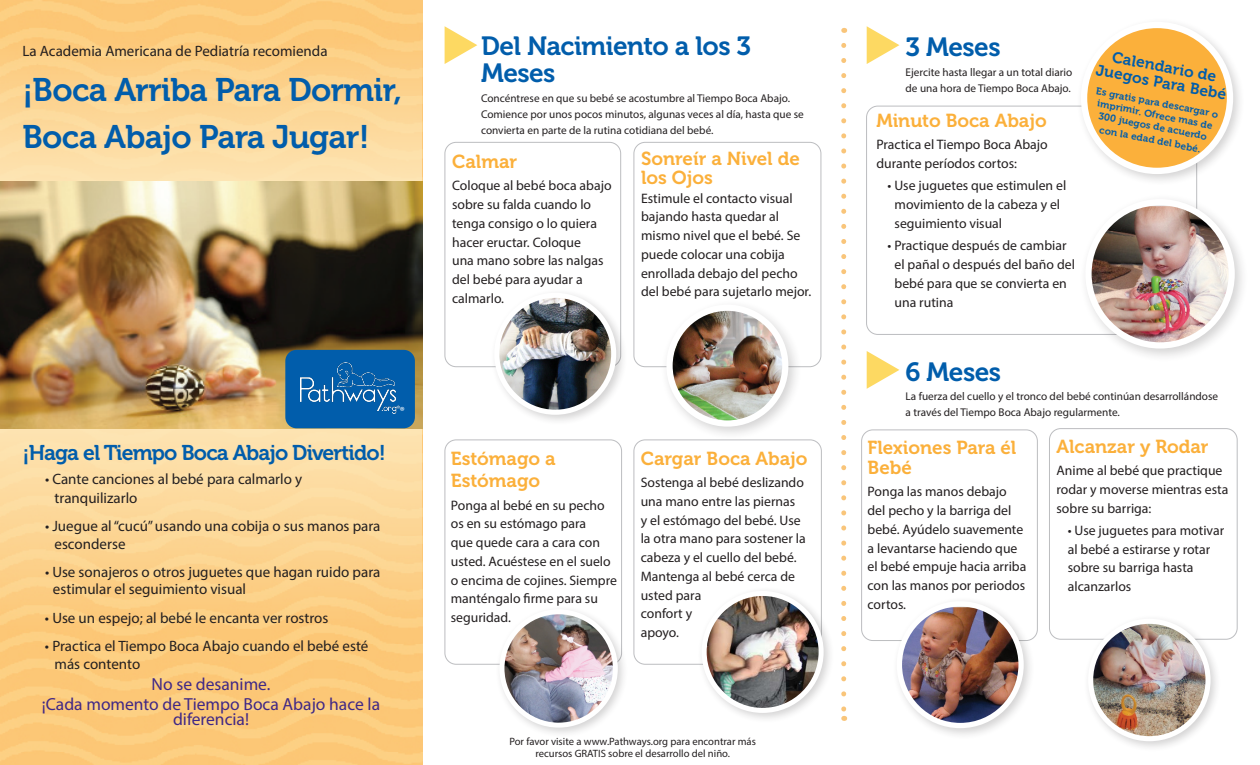
<style>
.page{position:relative;width:1260px;height:765px;background:#fff}
.page>*{position:absolute;margin:0;border:0;box-sizing:border-box;transform-origin:0 0}
.t1{font:32.5px/46.2px "Museo 700";letter-spacing:-.02em;color:#015dab}
.t2{font:26.25px/27.5px "Museo 700";letter-spacing:-.02em;color:#015dab}
.t3{font:21.25px "Museo 700";letter-spacing:-.04em;color:#015dab}
.t4{font:18.75px/22.5px "Museo 700";color:#fbb03b}
.t5{font:17.5px/20px "Myriad Pro";color:#402886;text-align:center}
.t6{font:15.5px/15.6px "Museo 700";color:#015dab;text-align:center}
.t7{font:15px/17.5px "Myriad Pro";color:#231f20}
.t8{font:13.75px/18.8px "Myriad Pro";color:#231f20}
.parent_stories{font:11.88px "Myriad Pro";color:#fff}
.t9{font:11.25px/16px "Myriad Pro";color:#231f20}
.chart_content{font:10.62px/12.5px "Myriad Pro";color:#231f20;text-align:center}
.t10{font:10px/11.9px "Museo 700";color:#015dab;text-align:center}
</style>
<div class="page">
<img style="left:0;top:249px;width:422px;height:516px">
<div style="left:0;top:428px;width:422px;height:203px;background:linear-gradient(to bottom,#fde4b3,#fcca7b)"></div>
<img style="left:0;top:0;width:422px;height:249px">
<div style="left:0;top:35px;width:422px;height:147px;background:linear-gradient(to bottom,#fcca7a,#fde4b2)"></div>
<svg style="left:867px;top:351px;width:32px;height:38px"></svg>
<svg style="left:867px;top:26px;width:32px;height:38px"></svg>
<svg style="left:445px;top:26px;width:32px;height:38px"></svg>
<div style="left:861px;top:430px;width:177px;height:211px;border:1px solid #bcbdc0;border-radius:11px"></div>
<div style="left:1049px;top:428px;width:189px;height:212px;border:1px solid #bcbdc0;border-radius:11px"></div>
<div style="left:445px;top:142px;width:176px;height:225px;border:1px solid #bcbdc0;border-radius:11px"></div>
<div style="left:445px;top:440px;width:177px;height:225px;border:1px solid #bcbdc0;border-radius:11px"></div>
<div style="left:634px;top:142px;width:187px;height:225px;border:1px solid #bcbdc0;border-radius:11px"></div>
<div style="left:634px;top:440px;width:188px;height:225px;border:1px solid #bcbdc0;border-radius:11px"></div>
<div style="left:1076px;top:17px;width:169px;height:169px;background:#231f20;opacity:.2"></div>
<div style="left:1084px;top:25px;width:146px;height:146px;background:#fbb03b;border-radius:50%"></div>
<div style="left:1081px;top:22px;width:152px;height:152px;border:6px solid #fff;border-radius:50%"></div>
<div style="left:285px;top:350px;width:130px;height:78px;background:#015dab;border-radius:11px"></div>
<img style="left:301px;top:362px;width:98px;height:52px">
<svg style="left:841px;top:45px;width:5px;height:676px"></svg>
<div style="left:490px;top:288px;width:137px;height:138px;background:#231f20;opacity:.2"></div>
<img style="left:497px;top:297px;width:117px;height:114px">
<div style="left:494px;top:293px;width:122px;height:122px;border:5px solid #fff;border-radius:50%"></div>
<div style="left:661px;top:299px;width:141px;height:141px;background:#231f20;opacity:.2"></div>
<img style="left:670px;top:309px;width:115px;height:115px">
<div style="left:666px;top:305px;width:122px;height:122px;border:6px solid #fff;border-radius:50%"></div>
<div style="left:495px;top:604px;width:134px;height:135px;background:#231f20;opacity:.2"></div>
<img style="left:502px;top:612px;width:113px;height:113px;border-radius:57px">
<div style="left:500px;top:609px;width:118px;height:119px;border:5px solid #fff;border-radius:50%"></div>
<div style="left:697px;top:586px;width:138px;height:138px;background:#231f20;opacity:.2"></div>
<img style="left:704px;top:595px;width:117px;height:115px">
<div style="left:702px;top:591px;width:122px;height:122px;border:5px solid #fff;border-radius:50%"></div>
<div style="left:1079px;top:193px;width:170px;height:169px;background:#231f20;opacity:.2"></div>
<img style="left:1089px;top:206px;width:143px;height:139px">
<div style="left:1085px;top:199px;width:150px;height:150px;border:6px solid #fff;border-radius:50%"></div>
<div style="left:892px;top:596px;width:144px;height:144px;background:#231f20;opacity:.2"></div>
<img style="left:899px;top:607px;width:122px;height:119px">
<div style="left:897px;top:601px;width:127px;height:127px;border:5px solid #fff;border-radius:50%"></div>
<div style="left:1084px;top:614px;width:138px;height:138px;background:#231f20;opacity:.2"></div>
<img style="left:1091px;top:621px;width:117px;height:118px;border-radius:59px">
<div style="left:1088px;top:619px;width:123px;height:122px;border:5px solid #fff;border-radius:50%"></div>
<p class="t7" style="left:22px;top:42px;width:307px">La Academia Americana de Pediatría recomienda</p>
<p class="t1" style="left:22px;top:67px;width:381px">¡Boca Arriba Para Dormir,<br>Boca Abajo Para Jugar!</p>
<p class="t3" style="left:22px;top:441px;width:365px">¡Haga el Tiempo Boca Abajo Divertido!</p>
<p class="t7" style="left:45px;top:470px;width:259px">• Cante canciones al bebé para calmarlo y</p>
<p class="t7" style="left:55px;top:489px;width:85px">tranquilizarlo</p>
<p class="t7" style="left:45px;top:517px;width:337px">• Juegue al “cucú” usando una cobija o sus manos para</p>
<p class="t7" style="left:55px;top:535px;width:72px">esconderse</p>
<p class="t7" style="left:53px;top:563px;width:329px;text-indent:-8px">• Use sonajeros o otros juguetes que hagan ruido para estimular el seguimiento visual</p>
<p class="t7" style="left:45px;top:609px;width:285px">• Use un espejo; al bebé le encanta ver rostros</p>
<p class="t7" style="left:45px;top:637px;width:325px">• Practica el Tiempo Boca Abajo cuando el bebé esté</p>
<p class="t7" style="left:55px;top:655px;width:87px">más contento</p>
<p class="t5" style="left:42px;top:674px;width:340px">No se desanime.<br>¡Cada momento de Tiempo Boca Abajo hace la</p>
<p class="t5" style="left:173px;top:709px;width:78px">diferencia!</p>
<p class="parent_stories" style="left:400px;top:404px;width:6px">®</p>
<p class="t2" style="left:481px;top:32px;width:272px">Del Nacimiento a los 3<br>Meses</p>
<p class="t9" style="left:481px;top:90px;width:324px">Concéntrese en que su bebé se acostumbre al Tiempo Boca Abajo.<br>Comience por unos pocos minutos, algunas veces al día, hasta que se convierta en parte de la rutina cotidiana del bebé.</p>
<p class="t4" style="left:452px;top:151px;width:67px">Calmar</p>
<p class="t8" style="left:452px;top:176px;width:161px">Coloque al bebé boca abajo sobre su falda cuando lo tenga consigo o lo quiera hacer eructar. Coloque<br>una mano sobre las nalgas del bebé para ayudar a calmarlo.</p>
<p class="t4" style="left:641px;top:149px;width:160px;line-height:18.8px">Sonreír a Nivel de los Ojos</p>
<p class="t8" style="left:641px;top:188px;width:172px">Estimule el contacto visual bajando hasta quedar al mismo nivel que el bebé. Se puede colocar una cobija enrollada debajo del pecho del bebé para sujetarlo mejor.</p>
<p class="t4" style="left:451px;top:447px;width:106px">Estómago a<br>Estómago</p>
<p class="t8" style="left:451px;top:495px;width:168px">Ponga al bebé en su pecho os en su estómago para<br>que quede cara a cara con usted. Acuéstese en el suelo o encima de cojines. Siempre manténgalo firme para su seguridad.</p>
<p class="t4" style="left:641px;top:447px;width:168px">Cargar Boca Abajo</p>
<p class="t8" style="left:641px;top:473px;width:167px">Sostenga al bebé deslizando una mano entre las piernas<br>y el estómago del bebé. Use la otra mano para sostener la cabeza y el cuello del bebé.<br>Mantenga al bebé cerca de usted para<br>confort y<br>apoyo.</p>
<p class="chart_content" style="left:509px;top:735px;width:248px">Por favor visite a www.Pathways.org para encontrar más recursos GRATIS sobre el desarrollo del niño.</p>
<p class="t2" style="left:906px;top:34px;width:97px">3 Meses</p>
<p class="t9" style="left:906px;top:64px;width:168px">Ejercite hasta llegar a un total diario de una hora de Tiempo Boca Abajo.</p>
<p class="t4" style="left:876px;top:110px;width:172px">Minuto Boca Abajo</p>
<p class="t8" style="left:876px;top:135px;width:173px">Practica el Tiempo Boca Abajo durante períodos cortos:</p>
<p class="t8" style="left:895px;top:176px;width:173px;text-indent:-7px">• Use juguetes que estimulen el movimiento de la cabeza y el seguimiento visual</p>
<p class="t8" style="left:895px;top:236px;width:182px;text-indent:-7px">• Practique después de cambiar el pañal o después del baño del bebé para que se convierta en una rutina</p>
<p class="t6" style="left:1101px;top:47px;width:134px;rotate:11deg">Calendario de<br>Juegos Para Bebé</p>
<p class="t10" style="left:1097px;top:85px;width:126px;rotate:11deg">Es gratis para descargar o imprimir. Ofrece mas de<br>300 juegos de acuerdo</p>
<p class="t10" style="left:1101px;top:124px;width:105px;rotate:11deg">con la edad del bebé.</p>
<p class="t2" style="left:906px;top:358px;width:97px">6 Meses</p>
<p class="t9" style="left:906px;top:388px;width:314px">La fuerza del cuello y el tronco del bebé continúan desarrollándose a través del Tiempo Boca Abajo regularmente.</p>
<p class="t4" style="left:868px;top:438px;width:150px;line-height:20px">Flexiones Para él<br>Bebé</p>
<p class="t8" style="left:868px;top:482px;width:160px">Ponga las manos debajo del pecho y la barriga del bebé. Ayúdelo suavemente a levantarse haciendo que el bebé empuje hacia arriba con las manos por periodos cortos.</p>
<p class="t4" style="left:1057px;top:435px;width:154px">Alcanzar y Rodar</p>
<p class="t8" style="left:1057px;top:461px;width:173px">Anime al bebé que practique rodar y moverse mientras esta sobre su barriga:</p>
<p class="t8" style="left:1068px;top:521px;width:158px">• Use juguetes para motivar al bebé a estirarse y rotar sobre su barriga hasta alcanzarlos</p>
</div>
